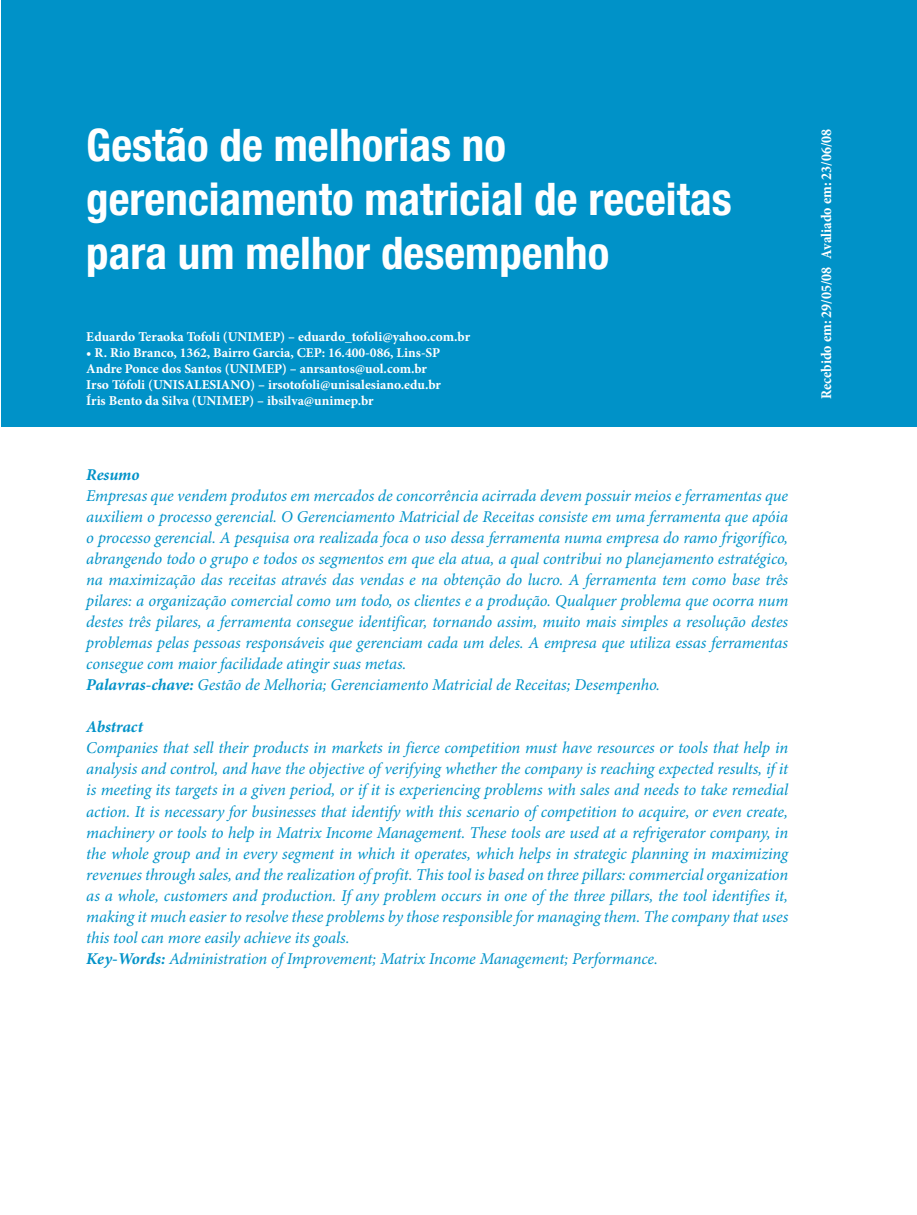
<style>
.page{position:relative;width:917px;height:1215px;background:#fff}
.page>*{position:absolute;margin:0;border:0;box-sizing:border-box;transform-origin:0 0}
.t1{font:700 condensed 45px/54px "Helvetica Neue LT Std";color:#fff}
.t2{font:italic 16.5px/21px "Minion Pro";letter-spacing:-.01em;color:#0092c8}
.t3{font:700 condensed 15px "Minion Pro";color:#fff}
.t4{font:700 13.5px/16.2px "Minion Pro";color:#fff}
.s1{font-weight:700}
</style>
<div class="page">
<div style="left:1px;top:0;width:916px;height:426px;background:#0092c8"></div>
<p class="t1" style="left:86px;top:122px;width:647px">Gestão de melhorias no gerenciamento matricial de receitas para um melhor desempenho</p>
<p class="t4" style="left:86px;top:329px;width:385px">Eduardo Teraoka Tofoli (UNIMEP) – eduardo_tofoli@yahoo.com.br</p>
<p class="t4" style="left:86px;top:345px;width:356px">• R. Rio Branco, 1362, Bairro Garcia, CEP: 16.400-086, Lins-SP Andre Ponce dos Santos (UNIMEP) – anrsantos@uol.com.br Irso Tófoli (UNISALESIANO) – irsotofoli@unisalesiano.edu.br Íris Bento da Silva (UNIMEP) – ibsilva@unimep.br</p>
<p class="t2" style="left:86px;top:466px;width:703px"><span class="s1">Resumo<br></span>Empresas que vendem produtos em mercados de concorrência acirrada devem possuir meios e ferramentas que auxiliem o processo gerencial. O Gerenciamento Matricial de Receitas consiste em uma ferramenta que apóia o processo gerencial. A pesquisa ora realizada foca o uso dessa ferramenta numa empresa do ramo frigorífico, abrangendo todo o grupo e todos os segmentos em que ela atua, a qual contribui no planejamento estratégico, na maximização das receitas através das vendas e na obtenção do lucro. A ferramenta tem como base três pilares: a organização comercial como um todo, os clientes e a produção. Qualquer problema que ocorra num destes três pilares, a ferramenta consegue identificar, tornando assim, muito mais simples a resolução destes problemas pelas pessoas responsáveis que gerenciam cada um deles. A empresa que utiliza essas ferramentas consegue com maior facilidade atingir suas metas.<br><span class="s1">Palavras-chave:</span> Gestão de Melhoria; Gerenciamento Matricial de Receitas; Desempenho.</p>
<p class="t2" style="left:86px;top:718px;width:703px"><span class="s1">Abstract<br></span>Companies that sell their products in markets in fierce competition must have resources or tools that help in analysis and control, and have the objective of verifying whether the company is reaching expected results, if it is meeting its targets in a given period, or if it is experiencing problems with sales and needs to take remedial action. It is necessary for businesses that identify with this scenario of competition to acquire, or even create, machinery or tools to help in Matrix Income Management. These tools are used at a refrigerator company, in the whole group and in every segment in which it operates, which helps in strategic planning in maximizing revenues through sales, and the realization of profit. This tool is based on three pillars: commercial organization as a whole, customers and production. If any problem occurs in one of the three pillars, the tool identifies it, making it much easier to resolve these problems by those responsible for managing them. The company that uses this tool can more easily achieve its goals.<br><span class="s1">Key-Words:</span> Administration of Improvement; Matrix Income Management; Performance.</p>
<p class="t3" style="left:820px;top:399px;width:272px;rotate:-90deg">Recebido em: 29/05/08 Avaliado em: 23/06/08</p>
</div>
